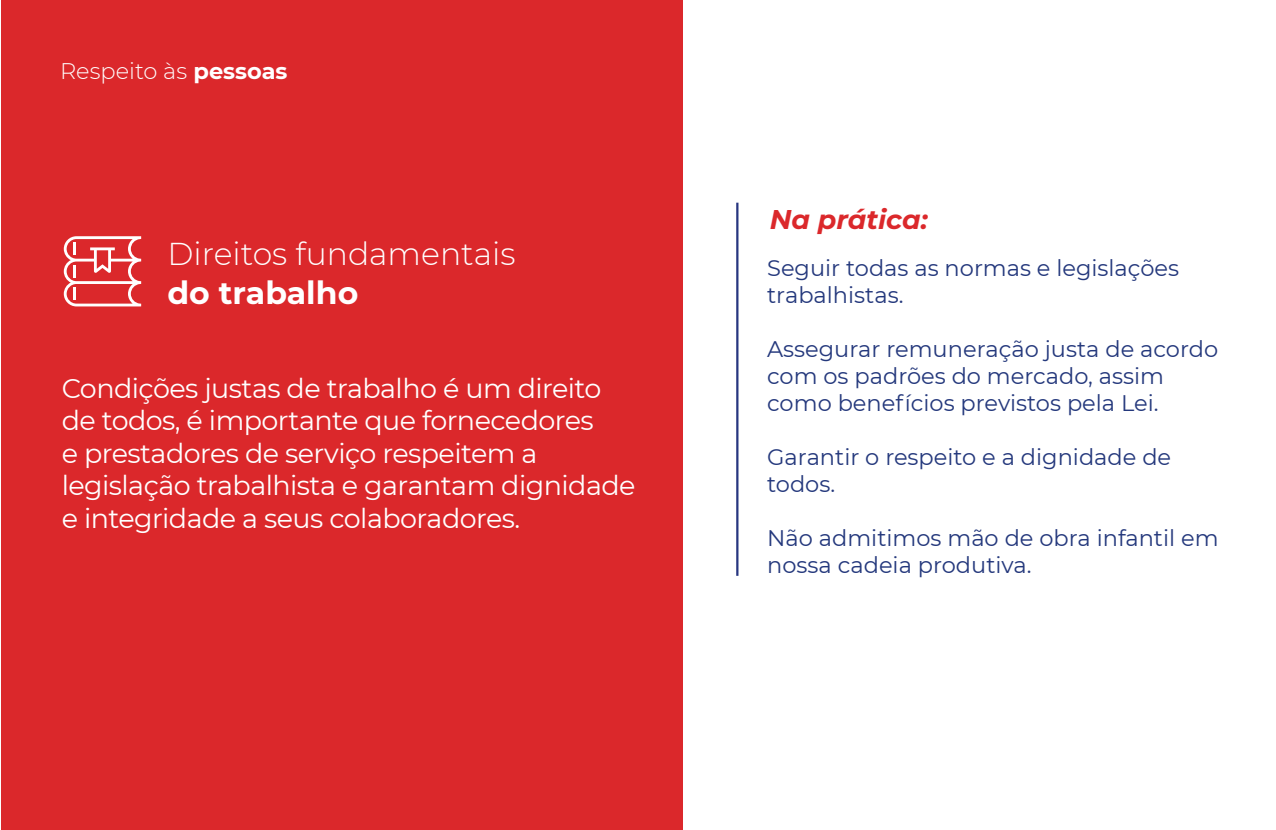
<style>
.page{position:relative;width:1276px;height:830px;background:#fff}
.page>*{position:absolute;margin:0;border:0;box-sizing:border-box;transform-origin:0 0}
.t1{font:300 31.5px "Montserrat";color:#fff}
.t2{font:700 31.5px "Montserrat";color:#fff}
.t3{font:27px/32.4px "Montserrat";letter-spacing:-.02em;color:#fff}
.t4{font:italic 700 27px "Montserrat";color:#db282b}
.t5{font:22.5px/27px "Montserrat";color:#24387c}
.t6{font:300 22.5px "Montserrat";color:#fff}
.s1{font-weight:700}
</style>
<div class="page">
<div style="left:1px;top:0;width:681px;height:829px;background:#db282b"></div>
<hr style="left:736px;top:202px;width:2px;height:373px;background:#273680">
<svg style="left:64px;top:236px;width:77px;height:70px"></svg>
<p class="t6" style="left:60px;top:56px;width:229px">Respeito às <span class="s1">pessoas</span></p>
<h1 class="t1" style="left:167px;top:232px;width:349px">Direitos fundamentais</h1>
<h1 class="t2" style="left:167px;top:270px;width:192px">do trabalho</h1>
<p class="t3" style="left:62px;top:371px;width:575px">Condições justas de trabalho é um direito de todos, é importante que fornecedores<br>e prestadores de serviço respeitem a legislação trabalhista e garantam dignidade e integridade a seus colaboradores.</p>
<p class="t4" style="left:769px;top:200px;width:160px">Na prática:</p>
<p class="t5" style="left:767px;top:253px;width:413px">Seguir todas as normas e legislações trabalhistas.</p>
<p class="t5" style="left:767px;top:334px;width:452px">Assegurar remuneração justa de acordo com os padrões do mercado, assim como benefícios previstos pela Lei.</p>
<p class="t5" style="left:767px;top:442px;width:405px">Garantir o respeito e a dignidade de todos.</p>
<p class="t5" style="left:767px;top:523px;width:453px">Não admitimos mão de obra infantil em nossa cadeia produtiva.</p>
</div>
